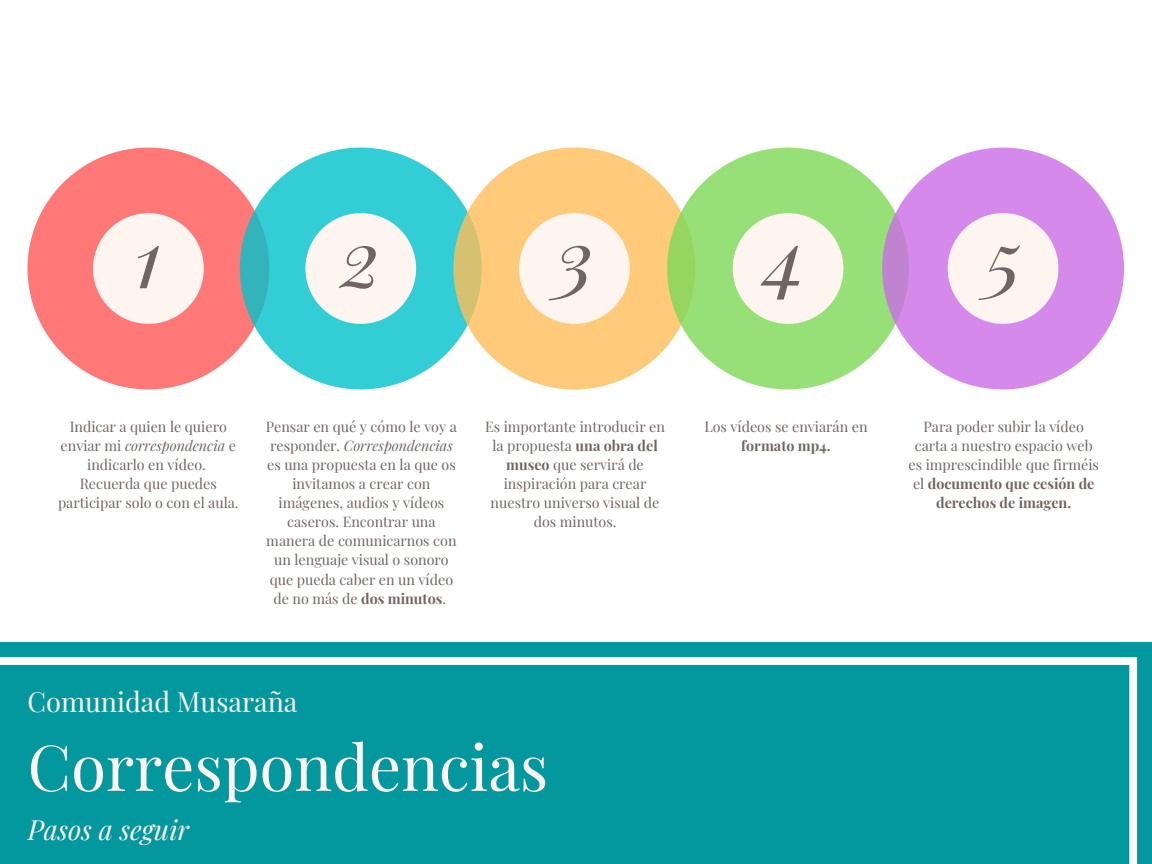
<style>
.page{position:relative;width:1152px;height:864px;background:#fff}
.page>*{position:absolute;margin:0;border:0;box-sizing:border-box;transform-origin:0 0}
.t1{font:italic 80.1px "Playfair Display";color:#706563}
.t2{font:63.45px "Playfair Display";color:#fff5f0}
.t3{font:27.15px "Playfair Display";color:#fff5f0}
.t4{font:italic 27.15px "Playfair Display";color:#fff5f0}
.t5{font:14.25px/19.2px "Playfair Display";color:#706563;text-align:center}
.t6{font:700 14.25px "Playfair Display";color:#706563}
.s1{font-style:italic}
.s2{font-weight:700}
</style>
<div class="page">
<div style="left:0;top:642px;width:1152px;height:222px;background:#03989e"></div>
<svg style="left:28px;top:148px;width:212px;height:241px;fill:#ff7878"></svg>
<svg style="left:93px;top:213px;width:111px;height:111px"></svg>
<svg style="left:240px;top:148px;width:213px;height:241px;fill:#33ced5"></svg>
<svg style="left:305px;top:213px;width:111px;height:111px"></svg>
<svg style="left:453px;top:148px;width:214px;height:241px;fill:#ffca7a"></svg>
<svg style="left:519px;top:213px;width:111px;height:111px"></svg>
<svg style="left:667px;top:148px;width:215px;height:241px;fill:#97e078"></svg>
<svg style="left:733px;top:213px;width:110px;height:111px"></svg>
<svg style="left:882px;top:148px;width:242px;height:241px;fill:#d589eb"></svg>
<svg style="left:948px;top:213px;width:110px;height:111px"></svg>
<h1 class="t1" style="left:134px;top:202px;width:29px">1</h1>
<h1 class="t1" style="left:341px;top:202px;width:42px">2</h1>
<h1 class="t1" style="left:555px;top:202px;width:40px">3</h1>
<h1 class="t1" style="left:765px;top:202px;width:43px">4</h1>
<h1 class="t1" style="left:985px;top:202px;width:38px">5</h1>
<p class="t5" style="left:58px;top:416px;width:182px">Indicar a quien le quiero enviar mi <span class="s1">correspondencia</span> e indicarlo en vídeo.<br>Recuerda que puedes participar solo o con el aula.</p>
<p class="t5" style="left:266px;top:416px;width:193px">Pensar en qué y cómo le voy a responder. <span class="s1">Correspondencias </span>es una propuesta en la que os invitamos a crear con imágenes, audios y vídeos caseros. Encontrar una manera de comunicarnos con un lenguaje visual o sonoro que pueda caber en un vídeo de no más de <span class="s2">dos minutos</span>.</p>
<p class="t5" style="left:485px;top:416px;width:181px">Es importante introducir en la propuesta <span class="s2">una obra del museo</span> que servirá de inspiración para crear nuestro universo visual de dos minutos.</p>
<h3 class="t3" style="left:28px;top:683px;width:271px">Comunidad Musaraña</h3>
<h2 class="t2" style="left:28px;top:722px;width:522px">Correspondencias</h2>
<h3 class="t4" style="left:28px;top:811px;width:163px">Pasos a seguir</h3>
<p class="t5" style="left:704px;top:416px;width:165px">Los vídeos se enviarán en</p>
<p class="t6" style="left:741px;top:435px;width:91px">formato mp4.</p>
<p class="t5" style="left:909px;top:416px;width:192px">Para poder subir la vídeo carta a nuestro espacio web es imprescindible que firméis el <span class="s2">documento que cesión de derechos de imagen.</span></p>
</div>
